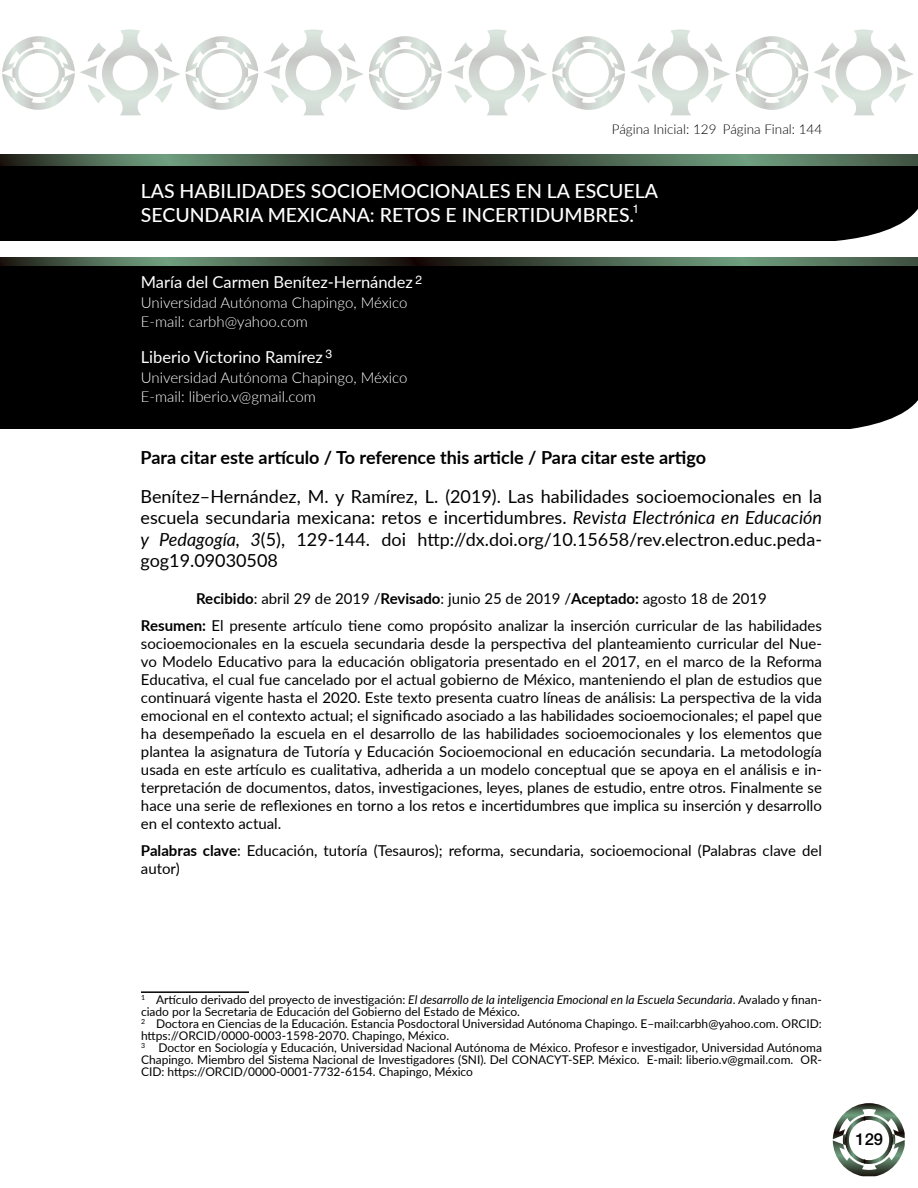
<style>
.page{position:relative;width:918px;height:1188px;background:#fff}
.page>*{position:absolute;margin:0;border:0;box-sizing:border-box;transform-origin:0 0}
.t1{font:500 19.5px/24px "Lato";color:#fff}
.t2{font:18px/21.6px "Lato";color:#000;text-align:justify}
.t3{font:700 18px "Lato";color:#000}
.t4{font:16.5px "Lato";color:#fff}
.t5{font:500 16.5px "Helvetica Neue LT Std";color:#000}
.t6{font:15px/18px "Lato";color:#000;text-align:center}
.t7{font:300 15px/19.5px "Lato";color:#fff}
.t8{font:300 13.5px "Lato";color:#000}
.t9{font:12px/12px "Lato";color:#000}
.t10{font:12px "Helvetica LT Std";color:#fff}
.s1{font-style:italic}
.s2{font-weight:700}
</style>
<div class="page">
<svg style="left:833px;top:1103px;width:72px;height:73px"></svg>
<hr style="left:141px;top:991px;width:108px;height:2px;background:#000">
<div style="left:0;top:163px;width:918px;height:78px;background:#000"></div>
<div style="left:0;top:261px;width:918px;height:168px;background:#000"></div>
<svg style="left:850px;top:400px;width:68px;height:29px"></svg>
<svg style="left:836px;top:209px;width:82px;height:32px"></svg>
<svg style="left:2px;top:29px;width:178px;height:86px"></svg>
<svg style="left:186px;top:29px;width:728px;height:87px"></svg>
<svg style="left:0;top:154px;width:918px;height:12px;background:#485e4b"></svg>
<svg style="left:0;top:257px;width:918px;height:8px;background:#485e4b"></svg>
<p class="t8" style="left:612px;top:120px;width:212px">Página Inicial: 129 Página Final: 144</p>
<h1 class="t1" style="left:141px;top:178px;width:519px">LAS HABILIDADES SOCIOEMOCIONALES EN LA ESCUELA<br>SECUNDARIA MEXICANA: RETOS E INCERTIDUMBRES.</h1>
<p class="t10" style="left:633px;top:202px;width:8px">1</p>
<p class="t10" style="left:415px;top:273px;width:8px">2</p>
<p class="t4" style="left:141px;top:271px;width:274px">María del Carmen Benítez-Hernández</p>
<p class="t7" style="left:141px;top:292px;width:268px">Universidad Autónoma Chapingo, México<br>E-mail: carbh@yahoo.com</p>
<p class="t4" style="left:141px;top:346px;width:184px">Liberio Victorino Ramírez</p>
<p class="t7" style="left:141px;top:367px;width:268px">Universidad Autónoma Chapingo, México<br>E-mail: liberio.v@gmail.com</p>
<p class="t10" style="left:326px;top:346px;width:8px">3</p>
<p class="t3" style="left:141px;top:444px;width:567px">Para citar este artículo / To reference this article / Para citar este artigo</p>
<p class="t2" style="left:141px;top:484px;width:683px">Benítez–Hernández, M. y Ramírez, L. (2019). Las habilidades socioemocionales en la escuela secundaria mexicana: retos e incertidumbres. <span class="s1">Revista Electrónica en Educación y Pedagogía, 3</span>(5), 129-144. doi http://dx.doi.org/10.15658/rev.electron.educ.peda&shy;gog19.09030508</p>
<p class="t6" style="left:141px;top:585px;width:682px;line-height:27px"><span class="s2">Recibido</span>: abril 29 de 2019 /<span class="s2">Revisado</span>: junio 25 de 2019 /<span class="s2">Aceptado:</span> agosto 18 de 2019<br><span class="s2">Resumen:</span> El presente artículo tiene como propósito analizar la inserción curricular de las habilidades</p>
<p class="t6" style="left:141px;top:634px;width:683px;text-align:justify">socioemocionales en la escuela secundaria desde la perspectiva del planteamiento curricular del Nue&shy;vo Modelo Educativo para la educación obligatoria presentado en el 2017, en el marco de la Reforma Educativa, el cual fue cancelado por el actual gobierno de México, manteniendo el plan de estudios que continuará vigente hasta el 2020. Este texto presenta cuatro líneas de análisis: La perspectiva de la vida emocional en el contexto actual; el significado asociado a las habilidades socioemocionales; el papel que ha desempeñado la escuela en el desarrollo de las habilidades socioemocionales y los elementos que plantea la asignatura de Tutoría y Educación Socioemocional en educación secundaria. La metodología usada en este artículo es cualitativa, adherida a un modelo conceptual que se apoya en el análisis e in&shy;terpretación de documentos, datos, investigaciones, leyes, planes de estudio, entre otros. Finalmente se hace una serie de reflexiones en torno a los retos e incertidumbres que implica su inserción y desarrollo en el contexto actual.</p>
<p class="t6" style="left:141px;top:841px;width:683px;text-align:left"><span class="s2">Palabras clave</span>: Educación, tutoría (Tesauros); reforma, secundaria, socioemocional (Palabras clave del autor)</p>
<p class="t9" style="left:141px;top:993px;width:683px"><sup>1</sup> Artículo derivado del proyecto de investigación: <span class="s1">El desarrollo de la inteligencia Emocional en la Escuela Secundaria</span>. Avalado y finan&shy;ciado por la Secretaria de Educación del Gobierno del Estado de México.<br><sup>2</sup> Doctora en Ciencias de la Educación. Estancia Posdoctoral Universidad Autónoma Chapingo. E–mail:carbh@yahoo.com. ORCID: https://ORCID/0000-0003-1598-2070. Chapingo, México.<br><sup>3</sup> Doctor en Sociología y Educación, Universidad Nacional Autónoma de México. Profesor e investigador, Universidad Autónoma Chapingo. Miembro del Sistema Nacional de Investigadores (SNI). Del CONACYT-SEP. México. E-mail: liberio.v@gmail.com. OR-CID: https://ORCID/0000-0001-7732-6154. Chapingo, México</p>
<p class="t5" style="left:856px;top:1129px;width:29px">129</p>
</div>
